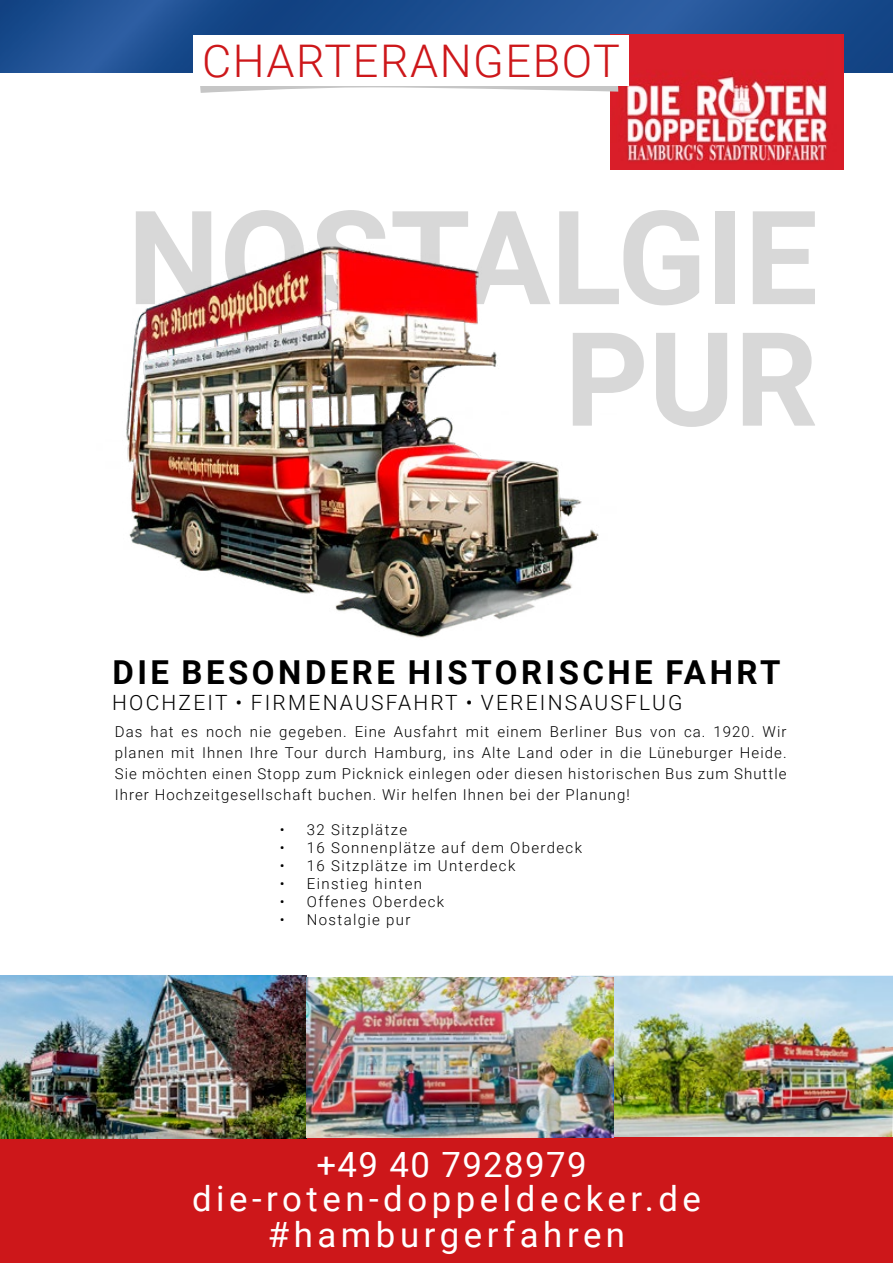
<style>
.page{position:relative;width:893px;height:1263px;background:#fff}
.page>*{position:absolute;margin:0;border:0;box-sizing:border-box;transform-origin:0 0}
.t1{font:700 130.5px/121.5px "Roboto";color:#d8d8d8;text-align:right}
.t2{font:300 45px "Roboto";letter-spacing:.035em;color:#cd171a}
.t3{font:34.8px "Roboto";letter-spacing:.13em;color:#fff}
.t4{font:34.8px "Roboto";letter-spacing:.04em;color:#fff}
.t5{font:700 33px "Roboto";letter-spacing:.105em;color:#000}
.t6{font:300 21px "Roboto";letter-spacing:.105em;color:#000}
.t7{font:300 15px/21px "Roboto";letter-spacing:.09em;color:#000;text-align:justify}
</style>
<div class="page">
<img style="left:613px;top:976px;width:280px;height:161px">
<img style="left:0;top:0;width:893px;height:72px">
<img style="left:611px;top:35px;width:232px;height:134px">
<img style="left:126px;top:246px;width:473px;height:392px">
<svg style="left:200px;top:86px;width:418px;height:7px"></svg>
<div style="left:193px;top:35px;width:435px;height:51px;background:#fff"></div>
<div style="left:0;top:1137px;width:893px;height:126px;background:#cd171a"></div>
<img style="left:0;top:976px;width:613px;height:162px">
<p class="t2" style="left:202px;top:30px;width:419px">CHARTERANGEBOT</p>
<p class="t1" style="left:128px;top:192px;width:692px">NOSTALGIE<br>PUR</p>
<p class="t5" style="left:112px;top:649px;width:670px">DIE BESONDERE HISTORISCHE FAHRT</p>
<p class="t6" style="left:112px;top:687px;width:572px">HOCHZEIT • FIRMENAUSFAHRT • VEREINSAUSFLUG</p>
<p class="t7" style="left:115px;top:721px;width:673px">Das hat es noch nie gegeben. Eine Ausfahrt mit einem Berliner Bus von ca. 1920. Wir planen mit Ihnen Ihre Tour durch Hamburg, ins Alte Land oder in die Lüneburger Heide.<br>Sie möchten einen Stopp zum Picknick einlegen oder diesen historischen Bus zum Shuttle Ihrer Hochzeitgesellschaft buchen. Wir helfen Ihnen bei der Planung!</p>
<p class="t7" style="left:280px;top:819px;width:129px">• 32 Sitzplätze</p>
<p class="t7" style="left:280px;top:837px;width:304px">• 16 Sonnenplätze auf dem Oberdeck</p>
<p class="t7" style="left:280px;top:855px;width:237px">• 16 Sitzplätze im Unterdeck</p>
<p class="t7" style="left:280px;top:873px;width:144px">• Einstieg hinten</p>
<p class="t7" style="left:280px;top:891px;width:166px">• Offenes Oberdeck</p>
<p class="t7" style="left:280px;top:909px;width:132px">• Nostalgie pur</p>
<p class="t4" style="left:316px;top:1140px;width:272px">+49 40 7928979</p>
<p class="t3" style="left:192px;top:1174px;width:510px">die-roten-doppeldecker.de</p>
<p class="t3" style="left:268px;top:1210px;width:359px">#hamburgerfahren</p>
</div>
